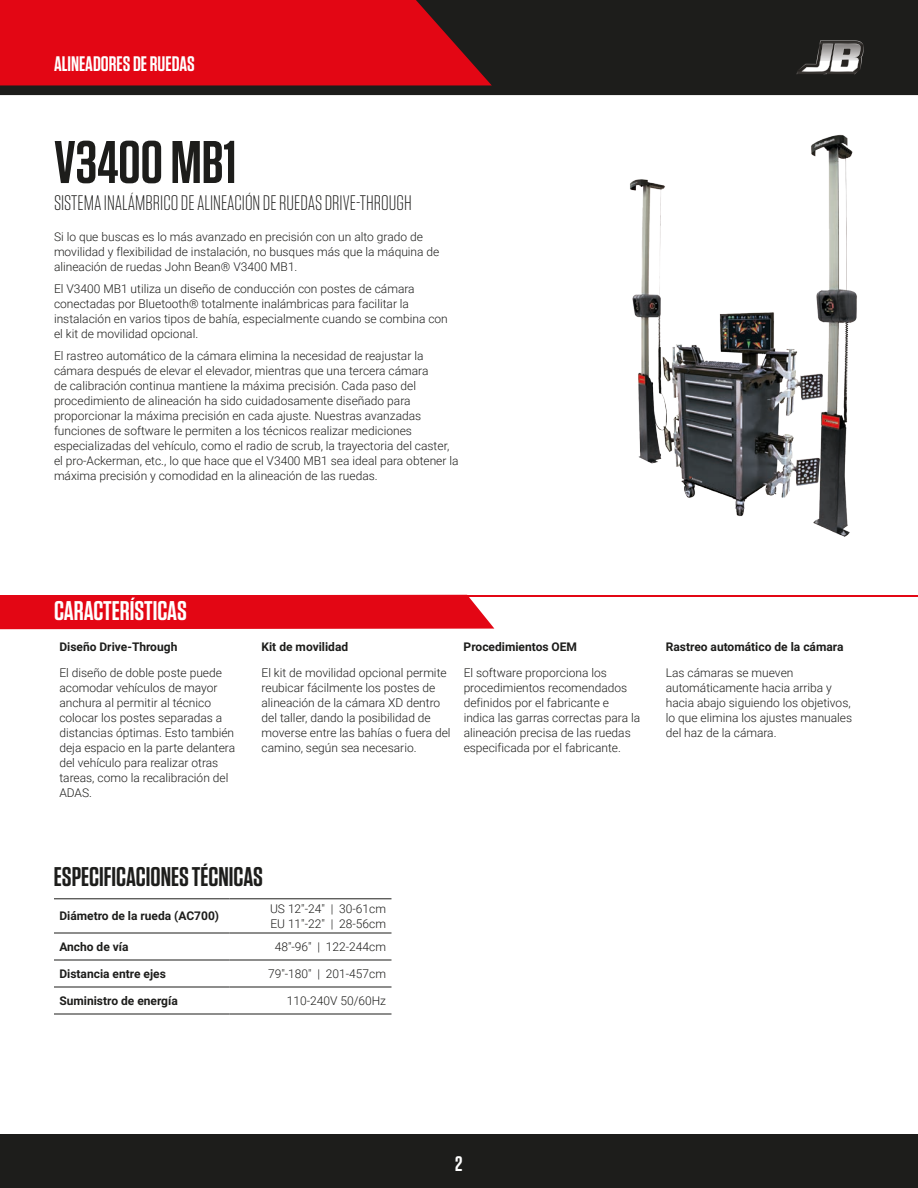
<style>
.page{position:relative;width:918px;height:1188px;background:#fff}
.page>*{position:absolute;margin:0;border:0;box-sizing:border-box;transform-origin:0 0}
.t1{font:600 60px "Tungsten";color:#1d1d1b}
.tech_specs_header{font:600 27px "Tungsten";color:#1d1d1b}
.key_features_header{font:600 27px "Tungsten";color:#fff}
.product_header{font:300 21px "Tungsten";color:#1d1d1b}
.t2{font:600 21px "Tungsten";color:#fff}
.product_description{font:300 12px/15px "Roboto";color:#1d1d1b}
.tech_specs_col_2{font:300 12px "Roboto";color:#1d1d1b}
.feature_name{font:700 12px "Roboto";color:#1d1d1b}
.tech_specs_col_1{font:700 12px "Roboto";color:#1d1d1b}
</style>
<div class="page">
<div style="left:0;top:0;width:918px;height:95px;background:#1d1d1b"></div>
<svg style="left:0;top:0;width:492px;height:85px;background:#d30714"></svg>
<div style="left:0;top:1134px;width:918px;height:54px;background:#1d1d1b"></div>
<hr style="left:0;top:595px;width:918px;height:1px;background:#e30614">
<div style="left:0;top:596px;width:494px;height:33px;background:#e30614"></div>
<svg style="left:797px;top:40px;width:67px;height:34px"></svg>
<img style="left:630px;top:134px;width:227px;height:403px">
<hr style="left:54px;top:899px;width:176px;height:1px;background:#1d1d1b">
<hr style="left:54px;top:933px;width:176px;height:1px;background:#1d1d1b">
<hr style="left:230px;top:933px;width:162px;height:1px;background:#1d1d1b">
<hr style="left:54px;top:960px;width:176px;height:1px;background:#1d1d1b">
<hr style="left:230px;top:960px;width:162px;height:1px;background:#1d1d1b">
<hr style="left:54px;top:987px;width:176px;height:1px;background:#1d1d1b">
<hr style="left:230px;top:987px;width:162px;height:1px;background:#1d1d1b">
<hr style="left:54px;top:1014px;width:176px;height:1px;background:#1d1d1b">
<hr style="left:230px;top:1014px;width:162px;height:1px;background:#1d1d1b">
<hr style="left:230px;top:899px;width:162px;height:1px;background:#1d1d1b">
<h3 class="t2" style="left:54px;top:52px;width:142px">ALINEADORES DE RUEDAS</h3>
<p class="t1" style="left:54px;top:131px;width:184px">V3400 MB1</p>
<p class="product_header" style="left:54px;top:192px;width:359px">SISTEMA INALÁMBRICO DE ALINEACIÓN DE RUEDAS DRIVE-THROUGH</p>
<p class="product_description" style="left:54px;top:229px;width:387px">Si lo que buscas es lo más avanzado en precisión con un alto grado de movilidad y flexibilidad de instalación, no busques más que la máquina de alineación de ruedas John Bean® V3400 MB1.</p>
<p class="product_description" style="left:54px;top:281px;width:395px">El V3400 MB1 utiliza un diseño de conducción con postes de cámara conectadas por Bluetooth® totalmente inalámbricas para facilitar la instalación en varios tipos de bahía, especialmente cuando se combina con el kit de movilidad opcional.</p>
<p class="product_description" style="left:54px;top:348px;width:406px">El rastreo automático de la cámara elimina la necesidad de reajustar la cámara después de elevar el elevador, mientras que una tercera cámara<br>de calibración continua mantiene la máxima precisión. Cada paso del procedimiento de alineación ha sido cuidadosamente diseñado para proporcionar la máxima precisión en cada ajuste. Nuestras avanzadas funciones de software le permiten a los técnicos realizar mediciones especializadas del vehículo, como el radio de scrub, la trayectoria del caster, el pro-Ackerman, etc., lo que hace que el V3400 MB1 sea ideal para obtener la máxima precisión y comodidad en la alineación de las ruedas.</p>
<p class="key_features_header" style="left:54px;top:597px;width:134px">CARACTERÍSTICAS</p>
<p class="feature_name" style="left:59px;top:638px;width:119px">Diseño Drive-Through</p>
<p class="feature_name" style="left:262px;top:638px;width:88px">Kit de movilidad</p>
<p class="feature_name" style="left:464px;top:638px;width:115px">Procedimientos OEM</p>
<p class="feature_name" style="left:666px;top:638px;width:179px">Rastreo automático de la cámara</p>
<p class="product_description" style="left:59px;top:665px;width:177px">El diseño de doble poste puede acomodar vehículos de mayor anchura al permitir al técnico colocar los postes separadas a distancias óptimas. Esto también deja espacio en la parte delantera del vehículo para realizar otras tareas, como la recalibración del<br>ADAS.</p>
<p class="product_description" style="left:262px;top:665px;width:191px">El kit de movilidad opcional permite reubicar fácilmente los postes de alineación de la cámara XD dentro del taller, dando la posibilidad de moverse entre las bahías o fuera del camino, según sea necesario.</p>
<p class="product_description" style="left:464px;top:665px;width:178px">El software proporciona los procedimientos recomendados definidos por el fabricante e indica las garras correctas para la alineación precisa de las ruedas especificada por el fabricante.</p>
<p class="product_description" style="left:666px;top:665px;width:188px">Las cámaras se mueven automáticamente hacia arriba y hacia abajo siguiendo los objetivos, lo que elimina los ajustes manuales del haz de la cámara.</p>
<p class="tech_specs_header" style="left:54px;top:862px;width:211px">ESPECIFICACIONES TÉCNICAS</p>
<p class="tech_specs_col_1" style="left:59px;top:908px;width:161px">Diámetro de la rueda (AC700)</p>
<p class="tech_specs_col_2" style="left:270px;top:901px;width:117px">US 12"-24" | 30-61cm</p>
<p class="tech_specs_col_2" style="left:270px;top:915px;width:117px">EU 11"-22" | 28-56cm</p>
<p class="tech_specs_col_1" style="left:59px;top:938px;width:71px">Ancho de vía</p>
<p class="tech_specs_col_2" style="left:275px;top:938px;width:113px">48"-96" | 122-244cm</p>
<p class="tech_specs_col_1" style="left:59px;top:965px;width:108px">Distancia entre ejes</p>
<p class="tech_specs_col_2" style="left:268px;top:965px;width:120px">79"-180" | 201-457cm</p>
<p class="tech_specs_col_1" style="left:59px;top:992px;width:120px">Suministro de energía</p>
<p class="tech_specs_col_2" style="left:287px;top:992px;width:101px">110-240V 50/60Hz</p>
<h3 class="t2" style="left:455px;top:1153px;width:9px">2</h3>
</div>
